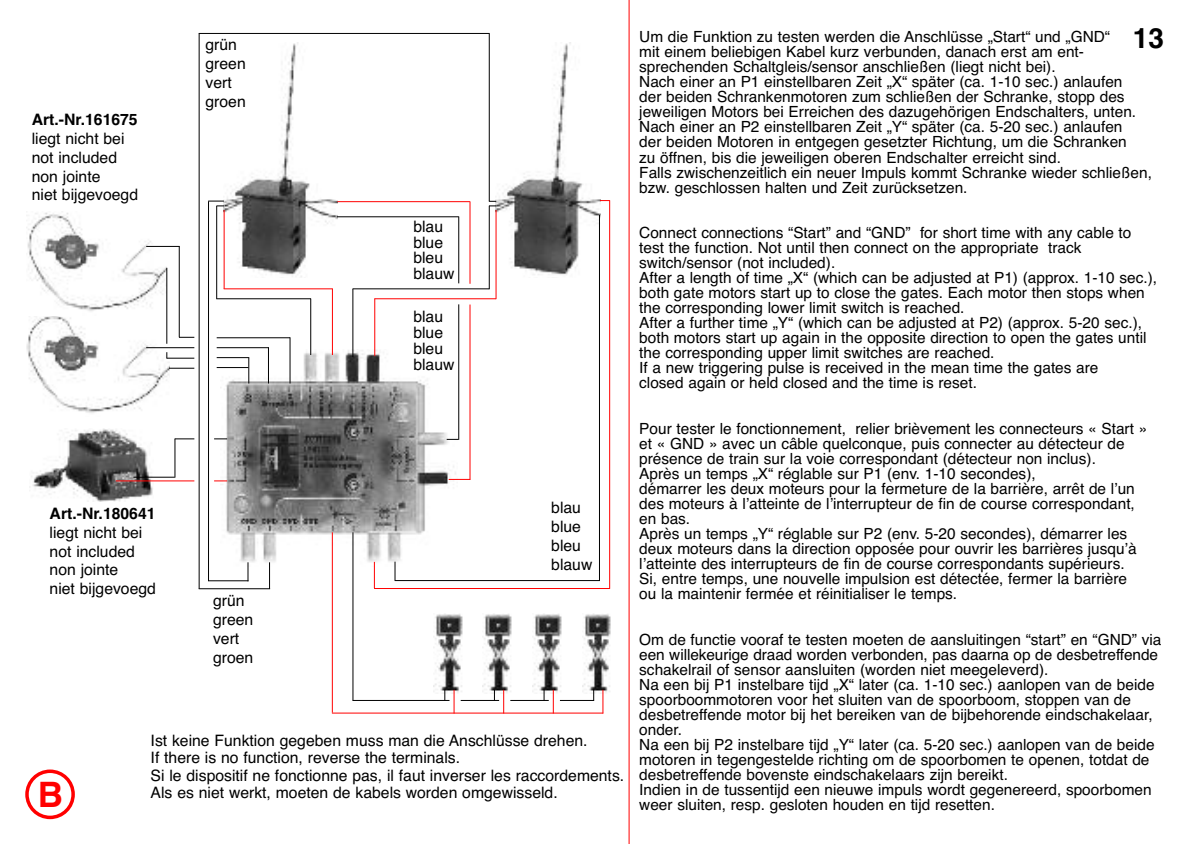
<style>
.page{position:relative;width:1191px;height:844px;background:#fff}
.page>*{position:absolute;margin:0;border:0;box-sizing:border-box;transform-origin:0 0}
.t1{font:700 35px "Helvetica";color:#f00}
.t2{font:15.75px/18.9px "Helvetica";color:#000}
.t3{font:700 15.75px "Helvetica";color:#000}
.t4{font:15.4px/15px "Helvetica";color:#000}
.s1{font-weight:700;font-size:28px}
</style>
<div class="page">
<hr style="left:628px;top:0;width:1px;height:843px;background:#f00">
<svg style="left:25px;top:769px;width:50px;height:50px"></svg>
<img style="left:495px;top:43px;width:105px;height:235px">
<img style="left:223px;top:43px;width:115px;height:235px">
<img style="left:433px;top:614px;width:30px;height:79px">
<img style="left:483px;top:614px;width:29px;height:79px">
<img style="left:532px;top:614px;width:30px;height:79px">
<img style="left:582px;top:613px;width:29px;height:80px">
<img style="left:26px;top:312px;width:144px;height:101px">
<img style="left:220px;top:349px;width:237px;height:217px">
<hr style="left:224px;top:288px;width:109px;height:1px;background:#f00">
<hr style="left:352px;top:288px;width:137px;height:1px;background:#000">
<hr style="left:332px;top:288px;width:1px;height:67px;background:#f00">
<hr style="left:224px;top:210px;width:1px;height:79px;background:#f00">
<hr style="left:216px;top:298px;width:95px;height:1px;background:#000">
<hr style="left:374px;top:298px;width:122px;height:1px;background:#f00">
<svg style="left:214px;top:438px;width:13px;height:1px"></svg>
<svg style="left:214px;top:480px;width:13px;height:1px"></svg>
<svg style="left:175px;top:438px;width:19px;height:1px"></svg>
<hr style="left:174px;top:438px;width:1px;height:39px;background:#000">
<hr style="left:395px;top:580px;width:205px;height:1px;background:#000">
<hr style="left:599px;top:215px;width:1px;height:365px;background:#000">
<hr style="left:458px;top:304px;width:1px;height:135px;background:#000">
<svg style="left:449px;top:479px;width:21px;height:1px"></svg>
<hr style="left:469px;top:304px;width:1px;height:175px;background:#f00">
<hr style="left:458px;top:216px;width:1px;height:67px;background:#000">
<hr style="left:337px;top:216px;width:122px;height:1px;background:#000">
<hr style="left:469px;top:202px;width:1px;height:82px;background:#f00">
<hr style="left:337px;top:201px;width:133px;height:1px;background:#f00">
<hr style="left:609px;top:200px;width:1px;height:388px;background:#f00">
<hr style="left:374px;top:588px;width:236px;height:1px;background:#f00">
<hr style="left:310px;top:298px;width:1px;height:57px;background:#000">
<hr style="left:352px;top:289px;width:1px;height:68px;background:#000">
<hr style="left:374px;top:298px;width:1px;height:58px;background:#f00">
<hr style="left:216px;top:206px;width:1px;height:93px;background:#000">
<hr style="left:208px;top:201px;width:1px;height:380px;background:#000">
<hr style="left:199px;top:33px;width:1px;height:555px;background:#000">
<hr style="left:199px;top:33px;width:290px;height:1px;background:#000">
<hr style="left:495px;top:210px;width:1px;height:89px;background:#f00">
<hr style="left:489px;top:206px;width:1px;height:83px;background:#000">
<hr style="left:489px;top:33px;width:1px;height:168px;background:#000">
<svg style="left:489px;top:201px;width:7px;height:5px"></svg>
<svg style="left:208px;top:200px;width:16px;height:6px"></svg>
<hr style="left:217px;top:337px;width:73px;height:1px;background:#000">
<hr style="left:217px;top:347px;width:52px;height:1px;background:#000">
<hr style="left:217px;top:357px;width:32px;height:1px;background:#000">
<hr style="left:217px;top:367px;width:31px;height:1px;background:#000">
<hr style="left:146px;top:347px;width:48px;height:1px;background:#000">
<svg style="left:179px;top:337px;width:15px;height:1px"></svg>
<svg style="left:169px;top:367px;width:25px;height:1px"></svg>
<svg style="left:166px;top:352px;width:28px;height:6px"></svg>
<img style="left:26px;top:212px;width:140px;height:103px">
<hr style="left:146px;top:246px;width:34px;height:1px;background:#000">
<hr style="left:289px;top:337px;width:1px;height:46px;background:#000">
<hr style="left:268px;top:347px;width:1px;height:36px;background:#000">
<svg style="left:248px;top:358px;width:1px;height:25px"></svg>
<hr style="left:208px;top:580px;width:40px;height:1px;background:#000">
<hr style="left:199px;top:588px;width:71px;height:1px;background:#000">
<svg style="left:247px;top:562px;width:1px;height:19px"></svg>
<svg style="left:269px;top:562px;width:1px;height:26px"></svg>
<svg style="left:374px;top:561px;width:1px;height:27px"></svg>
<svg style="left:453px;top:689px;width:1px;height:23px"></svg>
<svg style="left:394px;top:561px;width:1px;height:19px"></svg>
<hr style="left:332px;top:532px;width:1px;height:180px;background:#f00">
<hr style="left:332px;top:712px;width:271px;height:1px;background:#f00">
<hr style="left:352px;top:532px;width:1px;height:168px;background:#000">
<hr style="left:352px;top:699px;width:97px;height:1px;background:#000">
<hr style="left:461px;top:699px;width:38px;height:1px;background:#000">
<hr style="left:510px;top:699px;width:39px;height:1px;background:#000">
<hr style="left:560px;top:699px;width:34px;height:1px;background:#000">
<svg style="left:503px;top:689px;width:1px;height:24px"></svg>
<svg style="left:553px;top:689px;width:1px;height:24px"></svg>
<svg style="left:602px;top:689px;width:1px;height:24px"></svg>
<hr style="left:166px;top:268px;width:1px;height:75px;background:#000">
<hr style="left:179px;top:246px;width:1px;height:91px;background:#000">
<img style="left:31px;top:428px;width:123px;height:73px">
<hr style="left:116px;top:480px;width:78px;height:1px;background:#f00">
<hr style="left:133px;top:476px;width:42px;height:1px;background:#000">
<p class="t3" style="left:32px;top:110px;width:107px">Art.-Nr.161675</p>
<p class="t2" style="left:32px;top:129px;width:108px">liegt nicht bei not included non jointe<br>niet bijgevoegd</p>
<p class="t2" style="left:205px;top:35px;width:42px">grün green vert groen</p>
<p class="t3" style="left:50px;top:504px;width:107px">Art.-Nr.180641</p>
<p class="t2" style="left:50px;top:522px;width:108px">liegt nicht bei not included non jointe<br>niet bijgevoegd</p>
<p class="t2" style="left:213px;top:591px;width:42px">grün green vert groen</p>
<p class="t2" style="left:413px;top:218px;width:43px;line-height:15.8px">blau blue bleu blauw</p>
<p class="t2" style="left:413px;top:309px;width:43px;line-height:15.8px">blau blue bleu blauw</p>
<p class="t2" style="left:551px;top:498px;width:43px">blau blue bleu blauw</p>
<h1 class="t1" style="left:38px;top:774px;width:27px">B</h1>
<p class="t2" style="left:151px;top:731px;width:475px;line-height:17.5px">Ist keine Funktion gegeben muss man die Anschlüsse drehen.<br>If there is no function, reverse the terminals.<br>Si le dispositif ne fonctionne pas, il faut inverser les raccordements.<br>Als es niet werkt, moeten de kabels worden omgewisseld.</p>
<p class="t4" style="left:639px;top:29px;width:526px">Um die Funktion zu testen werden die Anschlüsse „Start“ und „GND“ <span class="s1">13 </span>mit einem beliebigen Kabel kurz verbunden, danach erst am ent&shy;sprechenden Schaltgleis/sensor anschließen (liegt nicht bei).<br>Nach einer an P1 einstellbaren Zeit „X“ später (ca. 1-10 sec.) anlaufen<br>der beiden Schrankenmotoren zum schließen der Schranke, stopp des jeweiligen Motors bei Erreichen des dazugehörigen Endschalters, unten.<br>Nach einer an P2 einstellbaren Zeit „Y“ später (ca. 5-20 sec.) anlaufen<br>der beiden Motoren in entgegen gesetzter Richtung, um die Schranken<br>zu öffnen, bis die jeweiligen oberen Endschalter erreicht sind.<br>Falls zwischenzeitlich ein neuer Impuls kommt Schranke wieder schließen, bzw. geschlossen halten und Zeit zurücksetzen.</p>
<p class="t4" style="left:639px;top:225px;width:519px">Connect connections “Start” and “GND” for short time with any cable to test the function. Not until then connect on the appropriate track switch/sensor (not included).<br>After a length of time „X“ (which can be adjusted at P1) (approx. 1-10 sec.), both gate motors start up to close the gates. Each motor then stops when the corresponding lower limit switch is reached.<br>After a further time „Y“ (which can be adjusted at P2) (approx. 5-20 sec.), both motors start up again in the opposite direction to open the gates until the corresponding upper limit switches are reached.<br>If a new triggering pulse is received in the mean time the gates are<br>closed again or held closed and the time is reset.</p>
<p class="t4" style="left:639px;top:420px;width:509px">Pour tester le fonctionnement, relier brièvement les connecteurs « Start » et « GND » avec un câble quelconque, puis connecter au détecteur de présence de train sur la voie correspondant (détecteur non inclus).<br>Après un temps „X“ réglable sur P1 (env. 1-10 secondes),<br>démarrer les deux moteurs pour la fermeture de la barrière, arrêt de lʼun des moteurs à lʼatteinte de lʼinterrupteur de fin de course correspondant, en bas.<br>Après un temps „Y“ réglable sur P2 (env. 5-20 secondes), démarrer les deux moteurs dans la direction opposée pour ouvrir les barrières jusquʼà lʼatteinte des interrupteurs de fin de course correspondants supérieurs.<br>Si, entre temps, une nouvelle impulsion est détectée, fermer la barrière ou la maintenir fermée et réinitialiser le temps.</p>
<p class="t4" style="left:639px;top:631px;width:523px">Om de functie vooraf te testen moeten de aansluitingen “start” en “GND” via een willekeurige draad worden verbonden, pas daarna op de desbetreffende schakelrail of sensor aansluiten (worden niet meegeleverd).<br>Na een bij P1 instelbare tijd „X“ later (ca. 1-10 sec.) aanlopen van de beide spoorboommotoren voor het sluiten van de spoorboom, stoppen van de desbetreffende motor bij het bereiken van de bijbehorende eindschakelaar, onder.<br>Na een bij P2 instelbare tijd „Y“ later (ca. 5-20 sec.) aanlopen van de beide motoren in tegengestelde richting om de spoorbomen te openen, totdat de desbetreffende bovenste eindschakelaars zijn bereikt.<br>Indien in de tussentijd een nieuwe impuls wordt gegenereerd, spoorbomen</p>
<p class="t4" style="left:639px;top:797px;width:357px">weer sluiten, resp. gesloten houden en tijd resetten.</p>
</div>
